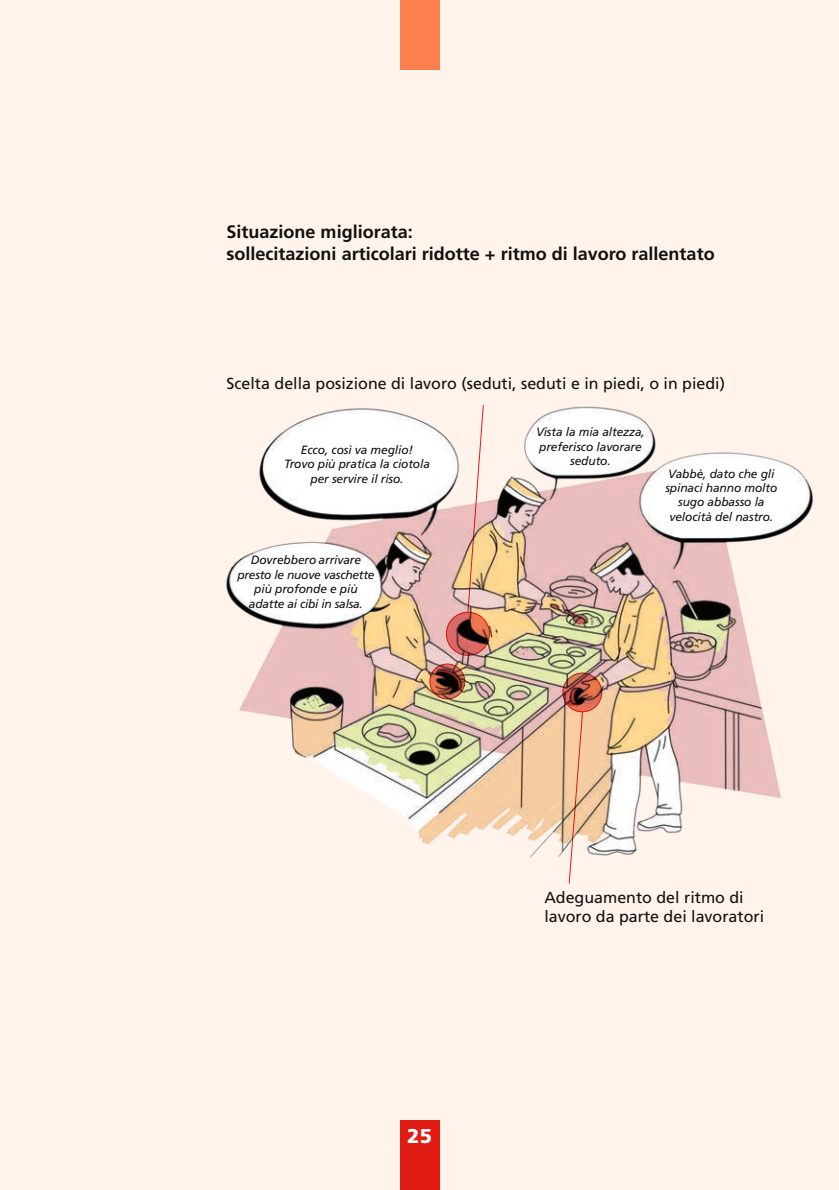
<style>
.page{position:relative;width:839px;height:1190px;background:#fff}
.page>*{position:absolute;margin:0;border:0;box-sizing:border-box;transform-origin:0 0}
.t1{font:900 20px "Frutiger LT Pro";color:#fff}
.Bullet_Points{font:700 18px/21.6px "Frutiger LT Pro";color:#11110f}
.Bullet_Points-2{font:16px/19.2px "Frutiger LT Pro";color:#11110f}
.Bullet_Points-3{font:italic 12px/14.4px "Frutiger LT Pro";letter-spacing:-.01em;color:#11110f;text-align:center}
</style>
<div class="page">
<div style="left:0;top:0;width:838px;height:1190px;background:#fff3ec"></div>
<div style="left:399px;top:1119px;width:40px;height:71px;background:#e11c15"></div>
<img style="left:226px;top:405px;width:587px;height:453px">
<svg style="left:446px;top:612px;width:43px;height:43px"></svg>
<div style="left:445px;top:612px;width:44px;height:44px;border:1px solid #e11c15;border-radius:50%"></div>
<svg style="left:562px;top:673px;width:39px;height:39px"></svg>
<div style="left:562px;top:672px;width:39px;height:40px;border:1px solid #e11c15;border-radius:50%"></div>
<svg style="left:429px;top:664px;width:35px;height:35px"></svg>
<div style="left:429px;top:663px;width:36px;height:36px;border:1px solid #e11c15;border-radius:50%"></div>
<svg style="left:467px;top:405px;width:16px;height:208px"></svg>
<svg style="left:568px;top:711px;width:14px;height:173px"></svg>
<div style="left:399px;top:0;width:40px;height:70px;background:#fb7f4f"></div>
<p class="Bullet_Points" style="left:226px;top:221px;width:489px">Situazione migliorata:<br>sollecitazioni articolari ridotte + ritmo di lavoro rallentato</p>
<p class="Bullet_Points-2" style="left:226px;top:373px;width:499px">Scelta della posizione di lavoro (seduti, seduti e in piedi, o in piedi)</p>
<p class="Bullet_Points-3" style="left:284px;top:442px;width:147px">Ecco, così va meglio!<br>Trovo più pratica la ciotola per servire il riso.</p>
<p class="Bullet_Points-3" style="left:237px;top:553px;width:138px">Dovrebbero arrivare presto le nuove vaschette più profonde e più adatte ai cibi in salsa.</p>
<p class="Bullet_Points-3" style="left:535px;top:425px;width:110px">Vista la mia altezza, preferisco lavorare seduto.</p>
<p class="Bullet_Points-3" style="left:665px;top:466px;width:113px">Vabbè, dato che gli spinaci hanno molto sugo abbasso la velocità del nastro.</p>
<h1 class="t1" style="left:407px;top:1123px;width:26px">25</h1>
<p class="Bullet_Points-2" style="left:544px;top:888px;width:221px">Adeguamento del ritmo di lavoro da parte dei lavoratori</p>
</div>
